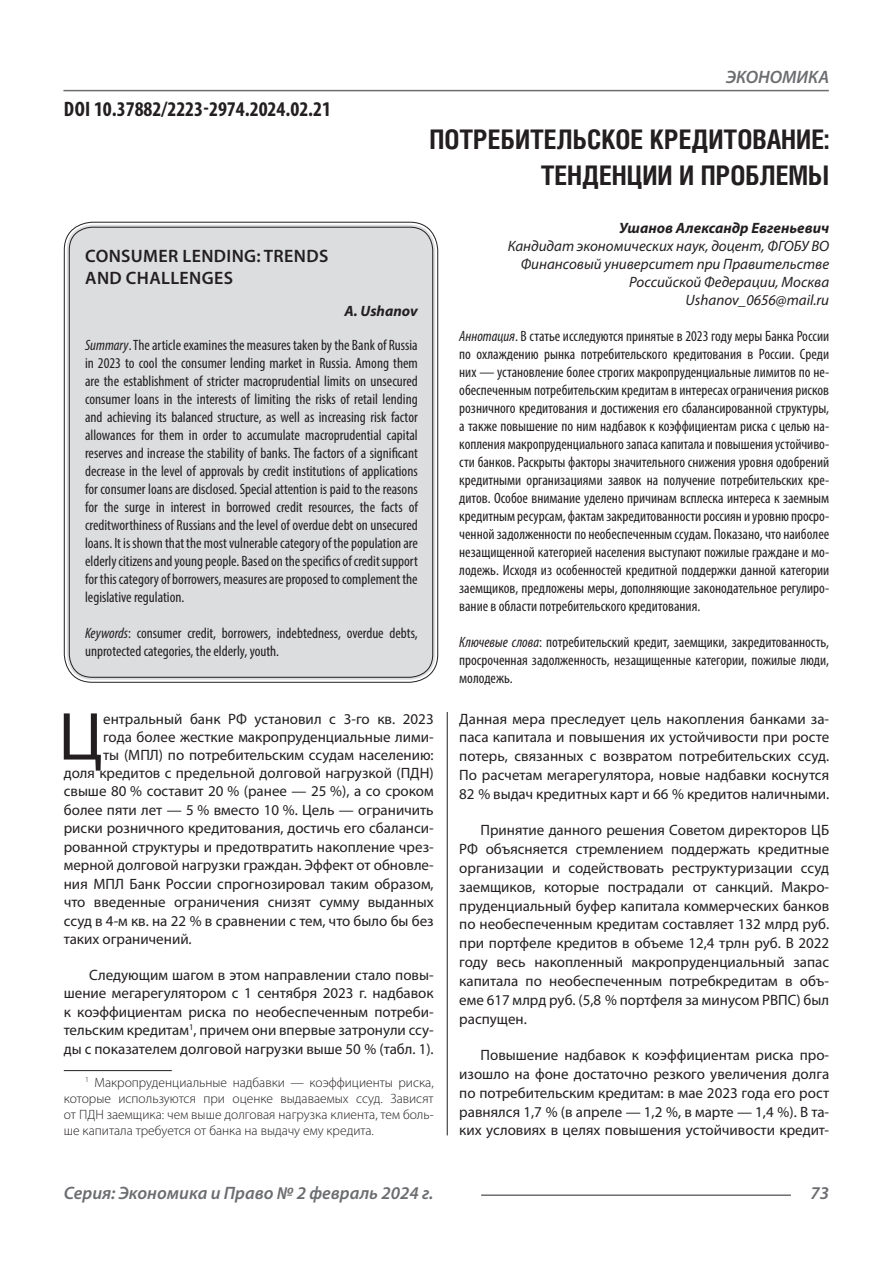
<style>
.page{position:relative;width:893px;height:1263px;background:#fff}
.page>*{position:absolute;margin:0;border:0;box-sizing:border-box;transform-origin:0 0}
.Статья_текст_первый{font:68.4px "Myriad Pro";color:#231f20}
.Статья_название{font:700 27px/36px "Helios Cond C";color:#231f20;text-align:right}
.ДОИ{font:700 condensed 21px "Myriad Pro";color:#231f20}
.t1{font:italic 600 18px "Myriad Pro";color:#6c6d70}
.Статья_название_англ{font:600 18px/21.6px "Myriad Pro";letter-spacing:.02em;color:#231f20}
.Статья_текст{font:15px/18.9px "Myriad Pro";color:#231f20;text-align:justify}
.Статья_аннотация_тек{font:condensed 15px/18px "Myriad Pro";color:#231f20;text-align:justify}
.Статья_аннотация_анг{font:condensed 15px/18px "Myriad Pro";color:#231f20;text-align:justify}
.Статья_текст_первый-2{font:15px "Myriad Pro";color:#231f20}
.Статья_автор_инфо{font:italic 15px/18px "Myriad Pro";color:#231f20;text-align:right}
.Статья_автор_инфо-2{font:italic 700 15px "Myriad Pro";color:#231f20}
.Статья_автор_англ{font:italic 700 15px "Myriad Pro";color:#231f20}
.Сноска{font:300 13.5px/16.2px "Myriad Pro";color:#231f20;text-align:justify}
.s1{font-style:italic}
</style>
<div class="page">
<hr style="left:447px;top:128px;width:1px;height:1007px;background:#231f20">
<hr style="left:63px;top:90px;width:766px;height:1px;background:#6c6d70">
<hr style="left:481px;top:1194px;width:310px;height:2px;background:#6c6d70">
<div style="left:443px;top:128px;width:10px;height:584px;background:#fff"></div>
<div style="left:67px;top:225px;width:368px;height:455px;background:#dcdddf;border-radius:26px"></div>
<hr style="left:64px;top:1070px;width:108px;height:1px;background:#231f20">
<p class="ДОИ" style="left:64px;top:96px;width:269px">DOI 10.37882/2223-2974.2024.02.21</p>
<p class="Статья_название_англ" style="left:85px;top:245px;width:245px">CONSUMER LENDING: TRENDS<br>AND CHALLENGES</p>
<p class="Статья_автор_англ" style="left:345px;top:301px;width:75px">A. Ushanov</p>
<p class="Статья_аннотация_анг" style="left:85px;top:336px;width:334px"><span class="s1">Summary</span>. The article examines the measures taken by the Bank of Russia in 2023 to cool the consumer lending market in Russia. Among them are the establishment of stricter macroprudential limits on unsecured consumer loans in the interests of limiting the risks of retail lending and achieving its balanced structure, as well as increasing risk factor allowances for them in order to accumulate macroprudential capital reserves and increase the stability of banks. The factors of a significant decrease in the level of approvals by credit institutions of applications for consumer loans are disclosed. Special attention is paid to the reasons for the surge in interest in borrowed credit resources, the facts of creditworthiness of Russians and the level of overdue debt on unsecured loans. It is shown that the most vulnerable category of the population are elderly citizens and young people. Based on the specifics of credit support for this category of borrowers, measures are proposed to complement the legislative regulation.</p>
<p class="Статья_аннотация_анг" style="left:85px;top:624px;width:334px"><span class="s1">Keywords</span>: consumer credit, borrowers, indebtedness, overdue debts, unprotected categories, the elderly, youth.</p>
<p class="t1" style="left:726px;top:66px;width:105px">ЭКОНОМИКА</p>
<p class="Статья_название" style="left:429px;top:121px;width:401px">ПОТРЕБИТЕЛЬСКОЕ КРЕДИТОВАНИЕ:<br>ТЕНДЕНЦИИ И ПРОБЛЕМЫ</p>
<p class="Статья_автор_инфо-2" style="left:619px;top:218px;width:211px">Ушанов Александр Евгеньевич</p>
<p class="Статья_автор_инфо" style="left:508px;top:237px;width:323px">Кандидат экономических наук, доцент, ФГОБУ ВО<br>Финансовый университет при Правительстве<br>Российской Федерации, Москва</p>
<p class="Статья_автор_инфо" style="left:686px;top:291px;width:145px">Ushanov_0656@mail.ru</p>
<p class="Статья_аннотация_тек" style="left:459px;top:327px;width:371px"><span class="s1">Аннотация</span>. В статье исследуются принятые в 2023 году меры Банка России по охлаждению рынка потребительского кредитования в России. Среди них — установление более строгих макропруденциальные лимитов по не&shy;обеспеченным потребительским кредитам в интересах ограничения рисков розничного кредитования и достижения его сбалансированной структуры, а также повышение по ним надбавок к коэффициентам риска с целью на&shy;копления макропруденциального запаса капитала и повышения устойчиво&shy;сти банков. Раскрыты факторы значительного снижения уровня одобрений кредитными организациями заявок на получение потребительских кре&shy;дитов. Особое внимание уделено причинам всплеска интереса к заемным кредитным ресурсам, фактам закредитованности россиян и уровню просро&shy;ченной задолженности по необеспеченным ссудам. Показано, что наиболее незащищенной категорией населения выступают пожилые граждане и мо&shy;лодежь. Исходя из особенностей кредитной поддержки данной категории заемщиков, предложены меры, дополняющие законодательное регулиро&shy;вание в области потребительского кредитования.</p>
<p class="Статья_аннотация_тек" style="left:459px;top:633px;width:371px"><span class="s1">Ключевые слова</span>: потребительский кредит, заемщики, закредитованность, просроченная задолженность, незащищенные категории, пожилые люди, молодежь.</p>
<p class="Статья_текст_первый" style="left:59px;top:694px;width:46px">Ц</p>
<p class="Статья_текст_первый-2" style="left:103px;top:709px;width:332px">ентральный банк РФ установил с 3-го кв. 2023</p>
<p class="Статья_текст_первый-2" style="left:103px;top:727px;width:332px">года более жесткие макропруденциальные лими-</p>
<p class="Статья_текст_первый-2" style="left:103px;top:745px;width:332px">ты (МПЛ) по потребительским ссудам населению:</p>
<p class="Статья_текст_первый-2" style="left:64px;top:764px;width:371px">доля кредитов с предельной долговой нагрузкой (ПДН)</p>
<p class="Статья_текст_первый-2" style="left:64px;top:782px;width:371px">свыше 80 % составит 20 % (ранее — 25 %), а со сроком</p>
<p class="Статья_текст_первый-2" style="left:64px;top:801px;width:371px">более пяти лет — 5 % вместо 10 %. Цель — ограничить</p>
<p class="Статья_текст_первый-2" style="left:64px;top:819px;width:371px">риски розничного кредитования, достичь его сбаланси-</p>
<p class="Статья_текст_первый-2" style="left:64px;top:838px;width:371px">рованной структуры и предотвратить накопление чрез-</p>
<p class="Статья_текст_первый-2" style="left:64px;top:856px;width:371px">мерной долговой нагрузки граждан. Эффект от обновле-</p>
<p class="Статья_текст_первый-2" style="left:64px;top:874px;width:371px">ния МПЛ Банк России спрогнозировал таким образом,</p>
<p class="Статья_текст_первый-2" style="left:64px;top:893px;width:371px">что введенные ограничения снизят сумму выданных</p>
<p class="Статья_текст_первый-2" style="left:64px;top:911px;width:371px">ссуд в 4-м кв. на 22 % в сравнении с тем, что было бы без</p>
<p class="Статья_текст_первый-2" style="left:64px;top:930px;width:129px">таких ограничений.</p>
<p class="Статья_текст" style="left:64px;top:965px;width:371px;line-height:18.5px;text-indent:25px">Следующим шагом в этом направлении стало повы&shy;шение мегарегулятором с 1 сентября 2023 г. надбавок к коэффициентам риска по необеспеченным потреби&shy;тельским кредитам<sup>1</sup>, причем они впервые затронули ссу&shy;ды с показателем долговой нагрузки выше 50 % (табл. 1).</p>
<p class="Сноска" style="left:64px;top:1074px;width:371px;text-indent:21px"><sup>1</sup> Макропруденциальные надбавки — коэффициенты риска, которые используются при оценке выдаваемых ссуд. Зависят от ПДН заемщика: чем выше долговая нагрузка клиента, тем боль&shy;ше капитала требуется от банка на выдачу ему кредита.</p>
<p class="Статья_текст" style="left:459px;top:709px;width:371px">Данная мера преследует цель накопления банками за&shy;паса капитала и повышения их устойчивости при росте потерь, связанных с возвратом потребительских ссуд.<br>По расчетам мегарегулятора, новые надбавки коснутся 82 % выдач кредитных карт и 66 % кредитов наличными.</p>
<p class="Статья_текст" style="left:459px;top:820px;width:371px;text-indent:21px">Принятие данного решения Советом директоров ЦБ РФ объясняется стремлением поддержать кредитные организации и содействовать реструктуризации ссуд заемщиков, которые пострадали от санкций. Макро&shy;пруденциальный буфер капитала коммерческих банков по необеспеченным кредитам составляет 132 млрд руб. при портфеле кредитов в объеме 12,4 трлн руб. В 2022 году весь накопленный макропруденциальный запас капитала по необеспеченным потребкредитам в объ&shy;еме 617 млрд руб. (5,8 % портфеля за минусом РВПС) был распущен.</p>
<p class="Статья_текст" style="left:459px;top:1045px;width:371px;text-indent:21px">Повышение надбавок к коэффициентам риска про&shy;изошло на фоне достаточно резкого увеличения долга по потребительским кредитам: в мае 2023 года его рост равнялся 1,7 % (в апреле — 1,2 %, в марте — 1,4 %). В та&shy;ких условиях в целях повышения устойчивости кредит-</p>
<p class="t1" style="left:64px;top:1182px;width:371px">Серия: Экономика и Право № 2 февраль 2024 г.</p>
<p class="t1" style="left:810px;top:1182px;width:20px">73</p>
</div>
